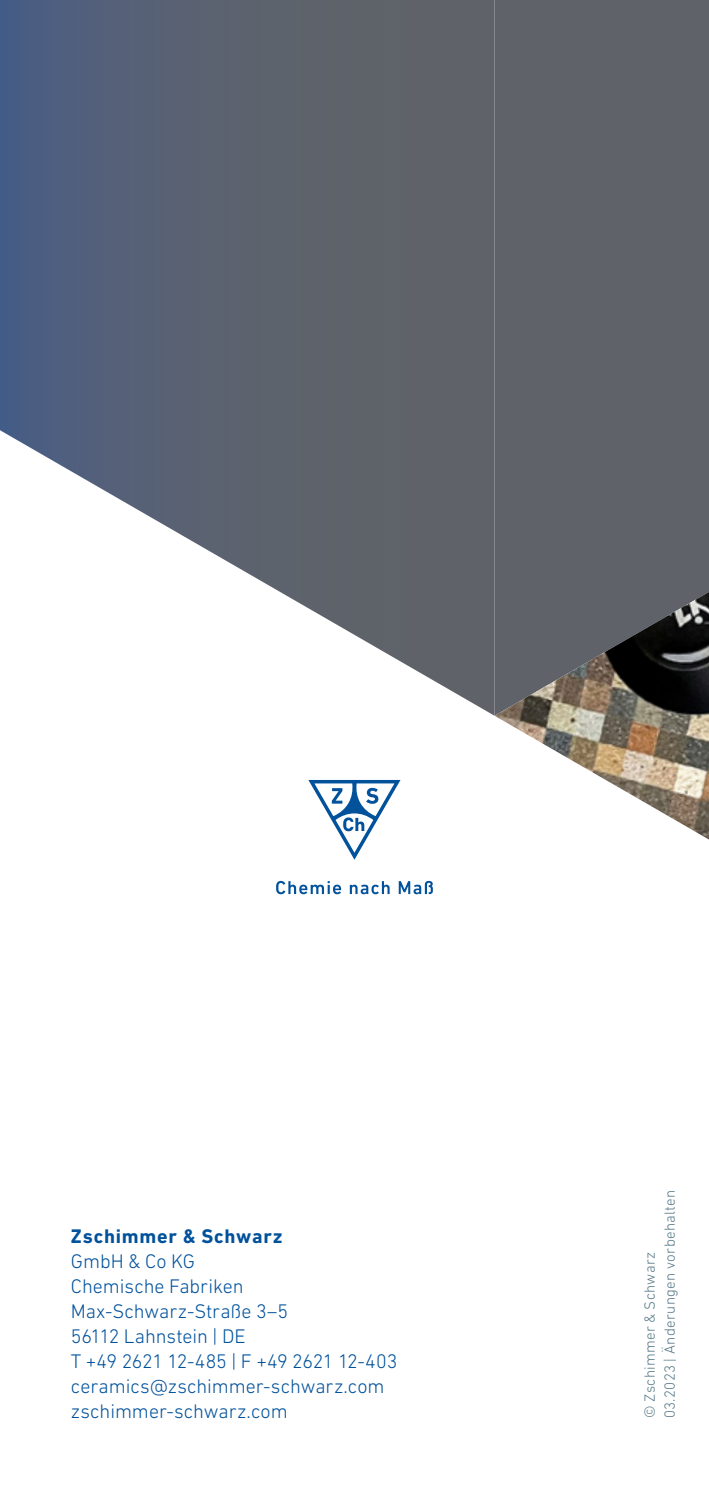
<style>
.page{position:relative;width:709px;height:1489px;background:#fff}
.page>*{position:absolute;margin:0;border:0;box-sizing:border-box;transform-origin:0 0}
.t1{font:300 20px/25px "DIN Next LT Pro";color:#01519b}
.t2{font:700 20px "DIN Next LT Pro";letter-spacing:.035em;color:#01519b}
.t3{font:300 15px/20px "DIN Next LT Pro";letter-spacing:.02em;color:#587a89}
</style>
<div class="page">
<svg style="left:0;top:0;width:494px;height:715px"></svg>
<div style="left:494px;top:0;width:215px;height:592px;background:#5f6369"></div>
<img style="left:494px;top:592px;width:215px;height:247px">
<svg style="left:308px;top:780px;width:92px;height:79px"></svg>
<svg style="left:276px;top:880px;width:65px;height:14px"></svg>
<svg style="left:350px;top:881px;width:39px;height:13px"></svg>
<svg style="left:399px;top:880px;width:34px;height:14px"></svg>
<p class="t2" style="left:71px;top:1224px;width:213px">Zschimmer &amp; Schwarz</p>
<p class="t1" style="left:71px;top:1248px;width:328px">GmbH &amp; Co KG<br>Chemische Fabriken<br>Max-Schwarz-Straße 3–5<br>56112 Lahnstein | DE<br>T +49 2621 12-485 | F +49 2621 12-403 ceramics@zschimmer-schwarz.com zschimmer-schwarz.com</p>
<p class="t3" style="left:639px;top:1417px;width:230px;rotate:-90deg">© Zschimmer &amp; Schwarz<br>03.2023 | Änderungen vorbehalten</p>
</div>
